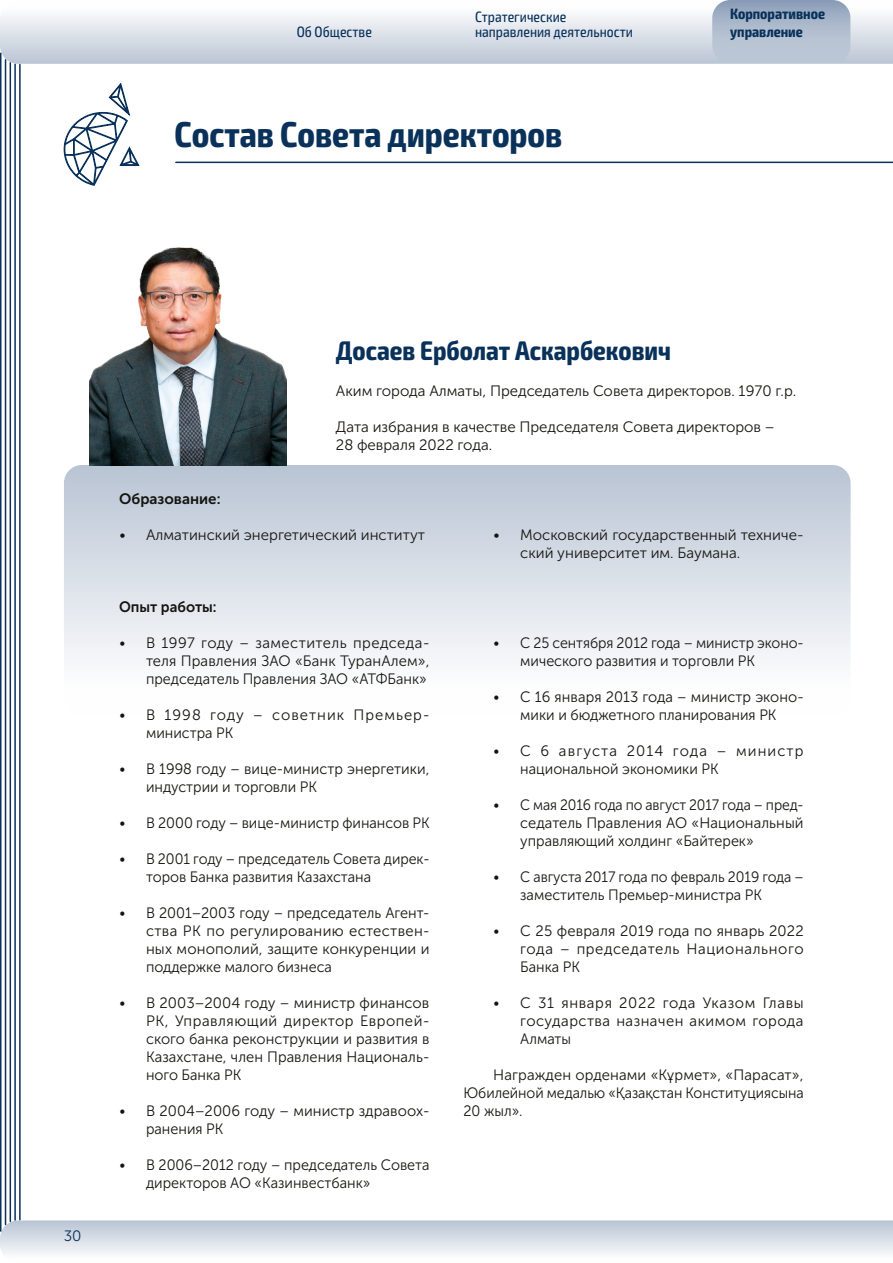
<style>
.page{position:relative;width:893px;height:1263px;background:#fff}
.page>*{position:absolute;margin:0;border:0;box-sizing:border-box;transform-origin:0 0}
.Заголовок_слева{font:700 36px "KZ Exo 2 Condensed";color:#09315a}
.Заголовок_слева-2{font:700 27px "KZ Exo 2 Condensed";color:#09315a}
.Основной_текст_абзаца{font:15px/18px "Museo Sans Cyrl 300";color:#151410;scale:.96 1}
.Основной_текст_абзаца-2{font:15px/18px "Museo Sans Cyrl 300";color:#151410}
.Заголовок_слева-3{font:15px "KZ Exo 2 Condensed";color:#09315a}
.Основной_текст_абзаца-3{font:15px/18px "Museo Sans Cyrl 300";letter-spacing:.065em;color:#151410;scale:.96 1}
.Заголовок_слева-4{font:700 15px "KZ Exo 2 Condensed";color:#09315a}
.Основной_текст_абзаца-4{font:15px "Museo Sans Cyrl 700";color:#151410}
.Основной_текст_абзаца-5{font:15px "Museo Sans Cyrl 700";color:#151410;scale:.96 1}
.t1{font:15px "Museo Sans Cyrl 300";color:#09315a}
</style>
<div class="page">
<svg style="left:0;top:1220px;width:893px;height:34px;background:#d6dce5"></svg>
<svg style="left:0;top:0;width:893px;height:64px"></svg>
<hr style="left:176px;top:162px;width:717px;height:1px;background:#09315a">
<svg style="left:63px;top:83px;width:77px;height:103px"></svg>
<hr style="left:19px;top:65px;width:2px;height:1155px;background:#09315a">
<hr style="left:10px;top:63px;width:1px;height:1158px;background:#09315a">
<hr style="left:0;top:53px;width:1px;height:1178px;background:#09315a">
<hr style="left:14px;top:64px;width:2px;height:1156px;background:#09315a">
<hr style="left:5px;top:60px;width:1px;height:1164px;background:#09315a">
<div style="left:64px;top:465px;width:787px;height:251px;background:linear-gradient(to bottom,#b9c4d4,#fff);border-radius:18px"></div>
<div style="left:712px;top:0;width:138px;height:64px;background:linear-gradient(to bottom,#94a5bd,#c5cedb);border-radius:18px"></div>
<img style="left:90px;top:247px;width:197px;height:218px">
<p class="Заголовок_слева-3" style="left:297px;top:23px;width:77px">Об Обществе</p>
<p class="Заголовок_слева-3" style="left:475px;top:8px;width:93px">Стратегические</p>
<p class="Заголовок_слева-3" style="left:475px;top:23px;width:159px">направления деятельности</p>
<p class="Заголовок_слева" style="left:174px;top:113px;width:389px">Состав Совета директоров</p>
<p class="Заголовок_слева-4" style="left:730px;top:5px;width:97px">Корпоративное</p>
<p class="Заголовок_слева-4" style="left:730px;top:23px;width:74px">управление</p>
<p class="t1" style="left:64px;top:1227px;width:19px">30</p>
<p class="Заголовок_слева-2" style="left:336px;top:334px;width:337px">Досаев Ерболат Аскарбекович</p>
<p class="Основной_текст_абзаца-2" style="left:336px;top:382px;width:462px">Аким города Алматы, Председатель Совета директоров. 1970 г.р.</p>
<p class="Основной_текст_абзаца-2" style="left:336px;top:418px;width:440px">Дата избрания в качестве Председателя Совета директоров –<br>28 февраля 2022 года.</p>
<p class="Основной_текст_абзаца-4" style="left:119px;top:490px;width:103px">Образование:</p>
<p class="Основной_текст_абзаца-2" style="left:119px;top:526px;width:308px">• Алматинский энергетический институт</p>
<p class="Основной_текст_абзаца-5" style="left:119px;top:598px;width:103px">Опыт работы:</p>
<p class="Основной_текст_абзаца" style="left:146px;top:634px;width:297px;text-align:justify;text-indent:-27px">• В 1997 году – заместитель председа&shy;теля Правления ЗАО «Банк ТуранАлем», председатель Правления ЗАО «АТФБанк»</p>
<p class="Основной_текст_абзаца-3" style="left:146px;top:706px;width:297px;text-indent:-27px">• В 1998 году – советник Премьер&shy;министра РК</p>
<p class="Основной_текст_абзаца" style="left:146px;top:760px;width:297px;text-indent:-27px">• В 1998 году – вице-министр энергетики, индустрии и торговли РК</p>
<p class="Основной_текст_абзаца" style="left:119px;top:814px;width:325px">• В 2000 году – вице-министр финансов РК</p>
<p class="Основной_текст_абзаца" style="left:146px;top:850px;width:297px;text-indent:-27px">• В 2001 году – председатель Совета дирек&shy;торов Банка развития Казахстана</p>
<p class="Основной_текст_абзаца" style="left:146px;top:904px;width:297px;text-align:justify;text-indent:-27px">• В 2001–2003 году – председатель Агент&shy;ства РК по регулированию естествен&shy;ных монополий, защите конкуренции и поддержке малого бизнеса</p>
<p class="Основной_текст_абзаца" style="left:146px;top:994px;width:297px;text-align:justify;text-indent:-27px">• В 2003–2004 году – министр финансов РК, Управляющий директор Европей&shy;ского банка реконструкции и развития в Казахстане, член Правления Националь&shy;ного Банка РК</p>
<p class="Основной_текст_абзаца" style="left:146px;top:1102px;width:297px;text-indent:-27px">• В 2004–2006 году – министр здравоох&shy;ранения РК</p>
<p class="Основной_текст_абзаца" style="left:146px;top:1156px;width:297px;text-indent:-27px">• В 2006–2012 году – председатель Совета директоров АО «Казинвестбанк»</p>
<p class="Основной_текст_абзаца-2" style="left:520px;top:526px;width:285px;text-indent:-27px">• Московский государственный техниче&shy;ский университет им. Баумана.</p>
<p class="Основной_текст_абзаца" style="left:520px;top:634px;width:297px;text-indent:-27px">• С 25 сентября 2012 года – министр эконо&shy;мического развития и торговли РК</p>
<p class="Основной_текст_абзаца" style="left:493px;top:688px;width:325px;text-align:center">• С 16 января 2013 года – министр эконо&shy;мики и бюджетного планирования РК</p>
<p class="Основной_текст_абзаца" style="left:520px;top:742px;width:297px;text-indent:-27px">• С 6 августа 2014 года – министр национальной экономики РК</p>
<p class="Основной_текст_абзаца" style="left:520px;top:796px;width:297px;text-align:justify;text-indent:-27px">• С мая 2016 года по август 2017 года – пред&shy;седатель Правления АО «Национальный управляющий холдинг «Байтерек»</p>
<p class="Основной_текст_абзаца" style="left:520px;top:868px;width:297px;text-indent:-27px">• С августа 2017 года по февраль 2019 года – заместитель Премьер-министра РК</p>
<p class="Основной_текст_абзаца" style="left:520px;top:922px;width:297px;text-align:justify;text-indent:-27px">• С 25 февраля 2019 года по январь 2022 года – председатель Национального Банка РК</p>
<p class="Основной_текст_абзаца" style="left:520px;top:994px;width:297px;text-align:justify;text-indent:-27px">• С 31 января 2022 года Указом Главы государства назначен акимом города Алматы</p>
<p class="Основной_текст_абзаца-2" style="left:463px;top:1066px;width:342px;text-align:justify;text-indent:30px">Награжден орденами «Кұрмет», «Парасат», Юбилейной медалью «Қазақстан Конституциясына 20 жыл».</p>
</div>
